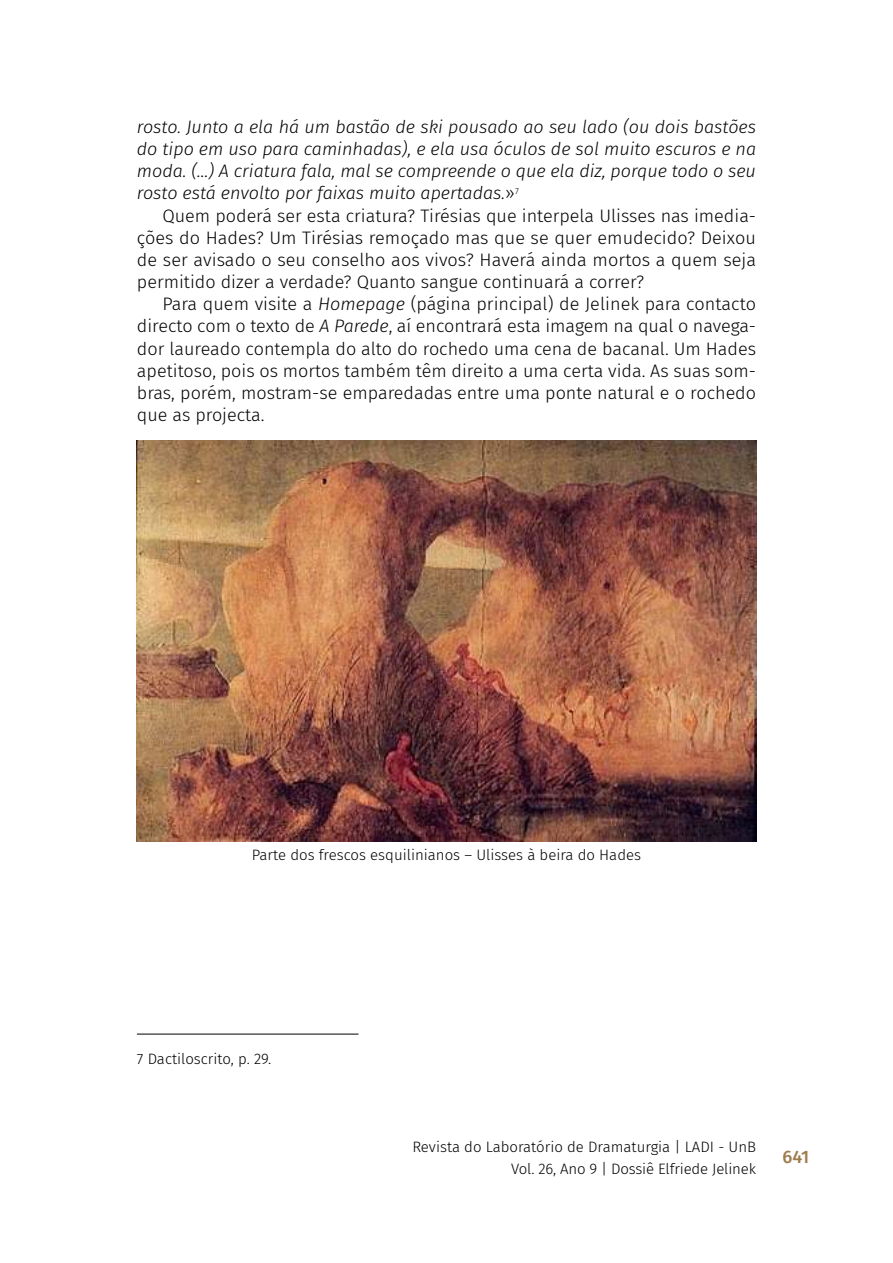
<style>
.page{position:relative;width:893px;height:1263px;background:#fff}
.page>*{position:absolute;margin:0;border:0;box-sizing:border-box;transform-origin:0 0}
.t1{font:300 18px/22.2px "Fira Sans";color:#000;text-align:justify}
.t2{font:italic 300 18px/22.2px "Fira Sans";color:#000;text-align:justify}
.t3{font:500 18px "Fira Sans";color:#9f7c4d}
.t4{font:300 15px/22.2px "Fira Sans";color:#000;text-align:right}
.s1{font-style:normal}
.s2{font-style:italic}
</style>
<div class="page">
<img style="left:137px;top:440px;width:619px;height:402px">
<hr style="left:137px;top:1034px;width:221px;height:1px;background:#000">
<p class="t2" style="left:137px;top:116px;width:621px">rosto. Junto a ela há um bastão de ski pousado ao seu lado (ou dois bastões do tipo em uso para caminhadas), e ela usa óculos de sol muito escuros e na moda. (…) A criatura fala, mal se compreende o que ela diz, porque todo o seu rosto está envolto por faixas muito apertadas.<span class="s1">»</span><sup>7</sup></p>
<p class="t1" style="left:137px;top:204px;width:621px;text-indent:26px">Quem poderá ser esta criatura? Tirésias que interpela Ulisses nas imedia&shy;ções do Hades? Um Tirésias remoçado mas que se quer emudecido? Deixou de ser avisado o seu conselho aos vivos? Haverá ainda mortos a quem seja permitido dizer a verdade? Quanto sangue continuará a correr?</p>
<p class="t1" style="left:137px;top:293px;width:621px;text-indent:26px">Para quem visite a <span class="s2">Homepage</span> (página principal) de Jelinek para contacto directo com o texto de <span class="s2">A Parede</span>, aí encontrará esta imagem na qual o navega&shy;dor laureado contempla do alto do rochedo uma cena de bacanal. Um Hades apetitoso, pois os mortos também têm direito a uma certa vida. As suas som&shy;bras, porém, mostram-se emparedadas entre uma ponte natural e o rochedo que as projecta.</p>
<p class="t4" style="left:252px;top:843px;width:391px">Parte dos frescos esquilinianos – Ulisses à beira do Hades</p>
<p class="t4" style="left:137px;top:1047px;width:136px">7 Dactiloscrito, p. 29.</p>
<p class="t4" style="left:412px;top:1136px;width:345px">Revista do Laboratório de Dramaturgia | LADI - UnB<br>Vol. 26, Ano 9 | Dossiê Elfriede Jelinek</p>
<p class="t3" style="left:782px;top:1142px;width:28px">641</p>
</div>
